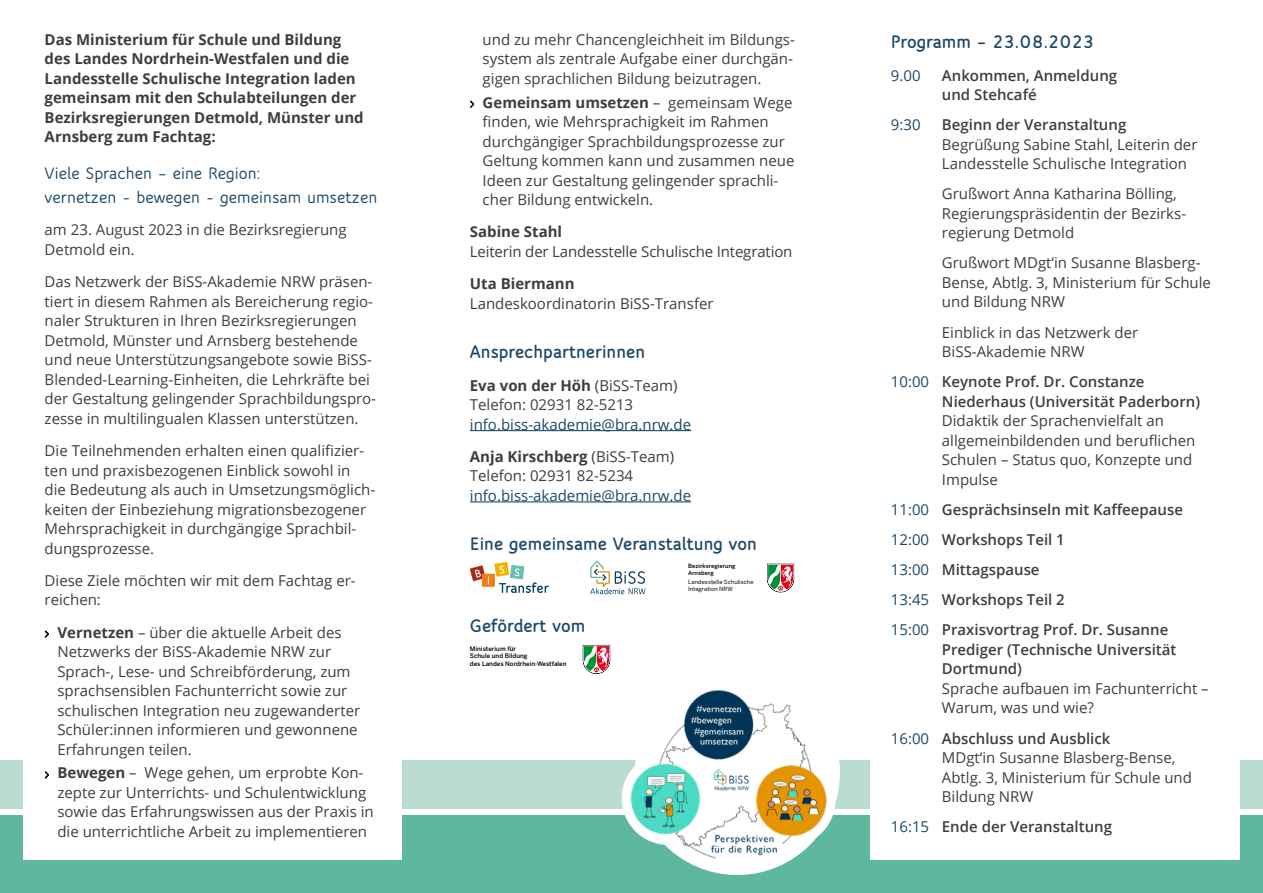
<style>
.page{position:relative;width:1263px;height:893px;background:#fff}
.page>*{position:absolute;margin:0;border:0;box-sizing:border-box;transform-origin:0 0}
.H2_Ueberschrift{font:800 19.5px "Speak Pro";color:#1d4867}
.H2_Ueberschrift-2{font:700 18px/24px "Speak Pro";color:#1d4867}
.p_Text{font:15px/19.5px "Open Sans";color:#3e3d40}
.p_Programm{font:15px/19.5px "Open Sans";color:#3e3d40}
.p_Programm-2{font:600 15px/19.5px "Open Sans";color:#3e3d40}
.p_Text-2{font:700 15px/19.5px "Open Sans";color:#3e3d40}
.p_Text-3{font:15px "Open Sans";color:#1d4867}
.p_Programm-3{font:15px "Open Sans";color:#1d4867}
.t1{font:500 6.3px/7.5px "Benton Sans";color:#000}
.t2{font:5.7px/6.9px "Benton Sans";letter-spacing:.01em;color:#000}
.t3{font:500 5.7px/6.9px "Benton Sans";letter-spacing:.01em;color:#000}
.s1{font-family:"Speak Pro";color:#000}
.s2{font-weight:700}
.s3{font-weight:400}
.s4{font-weight:600}
.s5{color:#1d4867}
.s6{font-weight:400;color:#1d4867}
</style>
<div class="page">
<div style="left:0;top:815px;width:1263px;height:78px;background:#60b7a0"></div>
<div style="left:0;top:760px;width:1263px;height:48px;background:#bbdcd0"></div>
<div style="left:23px;top:33px;width:379px;height:826px;background:#fff"></div>
<div style="left:870px;top:33px;width:369px;height:826px;background:#fff"></div>
<hr style="left:470px;top:430px;width:221px;height:1px;background:#003b5c">
<hr style="left:470px;top:502px;width:221px;height:1px;background:#003b5c">
<svg style="left:590px;top:561px;width:55px;height:33px"></svg>
<svg style="left:470px;top:562px;width:79px;height:31px"></svg>
<svg style="left:767px;top:564px;width:27px;height:28px"></svg>
<svg style="left:583px;top:645px;width:27px;height:29px"></svg>
<div style="left:635px;top:670px;width:205px;height:205px;background:#fff;border-radius:50%"></div>
<div style="left:622px;top:751px;width:93px;height:94px;background:#fff;border-radius:50%"></div>
<div style="left:742px;top:753px;width:93px;height:93px;background:#fff;border-radius:50%"></div>
<img style="left:628px;top:690px;width:201px;height:172px">
<p class="p_Text-2" style="left:45px;top:29px;width:321px">Das Ministerium für Schule und Bildung des Landes Nordrhein-Westfalen und die Landesstelle Schulische Integration laden gemeinsam mit den Schulabteilungen der Bezirksregierungen Detmold, Münster und Arnsberg zum Fachtag:</p>
<h2 class="H2_Ueberschrift-2" style="left:45px;top:161px;width:334px">Viele Sprachen – eine Region:<br>vernetzen - bewegen - gemeinsam umsetzen</h2>
<p class="p_Text" style="left:45px;top:220px;width:303px">am 23. August 2023 in die Bezirksregierung<br>Detmold ein.</p>
<p class="p_Text" style="left:45px;top:272px;width:333px">Das Netzwerk der BiSS-Akademie NRW präsen&shy;tiert in diesem Rahmen als Bereicherung regio&shy;naler Strukturen in Ihren Bezirksregierungen Detmold, Münster und Arnsberg bestehende und neue Unterstützungsangebote sowie BiSS-Blended-Learning-Einheiten, die Lehrkräfte bei der Gestaltung gelingender Sprachbildungspro&shy;zesse in multilingualen Klassen unterstützen.</p>
<p class="p_Text" style="left:45px;top:440px;width:332px">Die Teilnehmenden erhalten einen qualifizier&shy;ten und praxisbezogenen Einblick sowohl in die Bedeutung als auch in Umsetzungsmöglich&shy;keiten der Einbeziehung migrationsbezogener Mehrsprachigkeit in durchgängige Sprachbil&shy;dungsprozesse.</p>
<p class="p_Text" style="left:45px;top:570px;width:313px">Diese Ziele möchten wir mit dem Fachtag er&shy;reichen:</p>
<p class="p_Text" style="left:57px;top:622px;width:304px;text-indent:-13px"><span class="s1">&gt;</span> <span class="s2">Vernetzen</span> – über die aktuelle Arbeit des Netzwerks der BiSS-Akademie NRW zur Sprach-, Lese- und Schreibförderung, zum sprachsensiblen Fachunterricht sowie zur schulischen Integration neu zugewanderter Schüler:innen informieren und gewonnene Erfahrungen teilen.</p>
<p class="p_Text" style="left:57px;top:763px;width:318px;text-indent:-13px"><span class="s1">&gt;</span> <span class="s2">Bewegen</span> – Wege gehen, um erprobte Kon&shy;zepte zur Unterrichts- und Schulentwicklung sowie das Erfahrungswissen aus der Praxis in die unterrichtliche Arbeit zu implementieren</p>
<p class="p_Text" style="left:483px;top:29px;width:314px">und zu mehr Chancengleichheit im Bildungs&shy;system als zentrale Aufgabe einer durchgän&shy;gigen sprachlichen Bildung beizutragen.</p>
<p class="p_Text" style="left:483px;top:92px;width:313px;text-indent:-13px"><span class="s1">&gt;</span> <span class="s2">Gemeinsam umsetzen</span> – gemeinsam Wege finden, wie Mehrsprachigkeit im Rahmen durchgängiger Sprachbildungsprozesse zur Geltung kommen kann und zusammen neue Ideen zur Gestaltung gelingender sprachli&shy;cher Bildung entwickeln.</p>
<p class="p_Text" style="left:470px;top:222px;width:324px"><span class="s2">Sabine Stahl<br></span>Leiterin der Landesstelle Schulische Integration</p>
<p class="p_Text" style="left:470px;top:274px;width:245px"><span class="s2">Uta Biermann<br></span>Landeskoordinatorin BiSS-Transfer</p>
<h2 class="H2_Ueberschrift" style="left:470px;top:340px;width:177px">Ansprechpartnerinnen</h2>
<p class="p_Text-2" style="left:470px;top:375px;width:209px">Eva von der Höh <span class="s3">(BiSS-Team)</span></p>
<p class="p_Text" style="left:470px;top:394px;width:165px">Telefon: 02931 82-5213</p>
<p class="p_Text-3" style="left:470px;top:414px;width:223px">info.biss-akademie@bra.nrw.de</p>
<p class="p_Text-2" style="left:470px;top:446px;width:206px">Anja Kirschberg <span class="s3">(BiSS-Team)</span></p>
<p class="p_Text" style="left:470px;top:466px;width:165px">Telefon: 02931 82-5234</p>
<p class="p_Text-3" style="left:470px;top:485px;width:223px">info.biss-akademie@bra.nrw.de</p>
<h2 class="H2_Ueberschrift" style="left:470px;top:532px;width:288px">Eine gemeinsame Veranstaltung von</h2>
<p class="t3" style="left:688px;top:563px;width:49px">Bezirksregierung<br>Arnsberg</p>
<p class="t2" style="left:688px;top:578px;width:67px">Landesstelle Schulische<br>Integration NRW</p>
<h2 class="H2_Ueberschrift" style="left:470px;top:614px;width:117px">Gefördert vom</h2>
<p class="t1" style="left:470px;top:644px;width:98px">Ministerium für<br>Schule und Bildung<br>des Landes Nordrhein-Westfalen</p>
<h2 class="H2_Ueberschrift" style="left:891px;top:30px;width:205px">Programm – 23.08.2023</h2>
<p class="p_Programm-3" style="left:891px;top:65px;width:31px">9.00</p>
<p class="p_Programm-2" style="left:942px;top:65px;width:177px">Ankommen, Anmeldung und Stehcafé</p>
<p class="p_Programm-3" style="left:891px;top:114px;width:31px">9:30</p>
<p class="p_Programm" style="left:942px;top:115px;width:257px"><span class="s4">Beginn der Veranstaltung<br></span>Begrüßung Sabine Stahl, Leiterin der<br>Landesstelle Schulische Integration</p>
<p class="p_Programm" style="left:942px;top:184px;width:244px">Grußwort Anna Katharina Bölling,<br>Regierungspräsidentin der Bezirks&shy;regierung Detmold</p>
<p class="p_Programm" style="left:942px;top:253px;width:271px">Grußwort MDgt‘in Susanne Blasberg-<br>Bense, Abtlg. 3, Ministerium für Schule und Bildung NRW</p>
<p class="p_Programm" style="left:942px;top:322px;width:198px">Einblick in das Netzwerk der<br>BiSS-Akademie NRW</p>
<p class="p_Programm" style="left:942px;top:372px;width:260px;text-indent:-51px"><span class="s5">10:00</span> <span class="s4">Keynote Prof. Dr. Constanze<br>Niederhaus (Universität Paderborn)<br></span>Didaktik der Sprachenvielfalt an allgemeinbildenden und beruflichen<br>Schulen – Status quo, Konzepte und<br>Impulse</p>
<p class="p_Programm-2" style="left:891px;top:499px;width:294px"><span class="s6">11:00</span> Gesprächsinseln mit Kaffeepause</p>
<p class="p_Programm-2" style="left:891px;top:529px;width:175px"><span class="s6">12:00</span> Workshops Teil 1</p>
<p class="p_Programm-2" style="left:891px;top:560px;width:150px"><span class="s6">13:00</span> Mittagspause</p>
<p class="p_Programm-2" style="left:891px;top:590px;width:175px"><span class="s6">13:45</span> Workshops Teil 2</p>
<p class="p_Programm-2" style="left:942px;top:620px;width:268px;text-indent:-51px"><span class="s6">15:00</span> Praxisvortrag Prof. Dr. Susanne<br>Prediger (Technische Universität<br>Dortmund)<br><span class="s3">Sprache aufbauen im Fachunterricht –<br>Warum, was und wie?</span></p>
<p class="p_Programm" style="left:942px;top:728px;width:252px;text-indent:-51px"><span class="s5">16:00</span> <span class="s4">Abschluss und Ausblick<br></span>MDgt‘in Susanne Blasberg-Bense,<br>Abtlg. 3, Ministerium für Schule und<br>Bildung NRW</p>
<p class="p_Programm-2" style="left:891px;top:817px;width:223px"><span class="s6">16:15</span> Ende der Veranstaltung</p>
</div>
